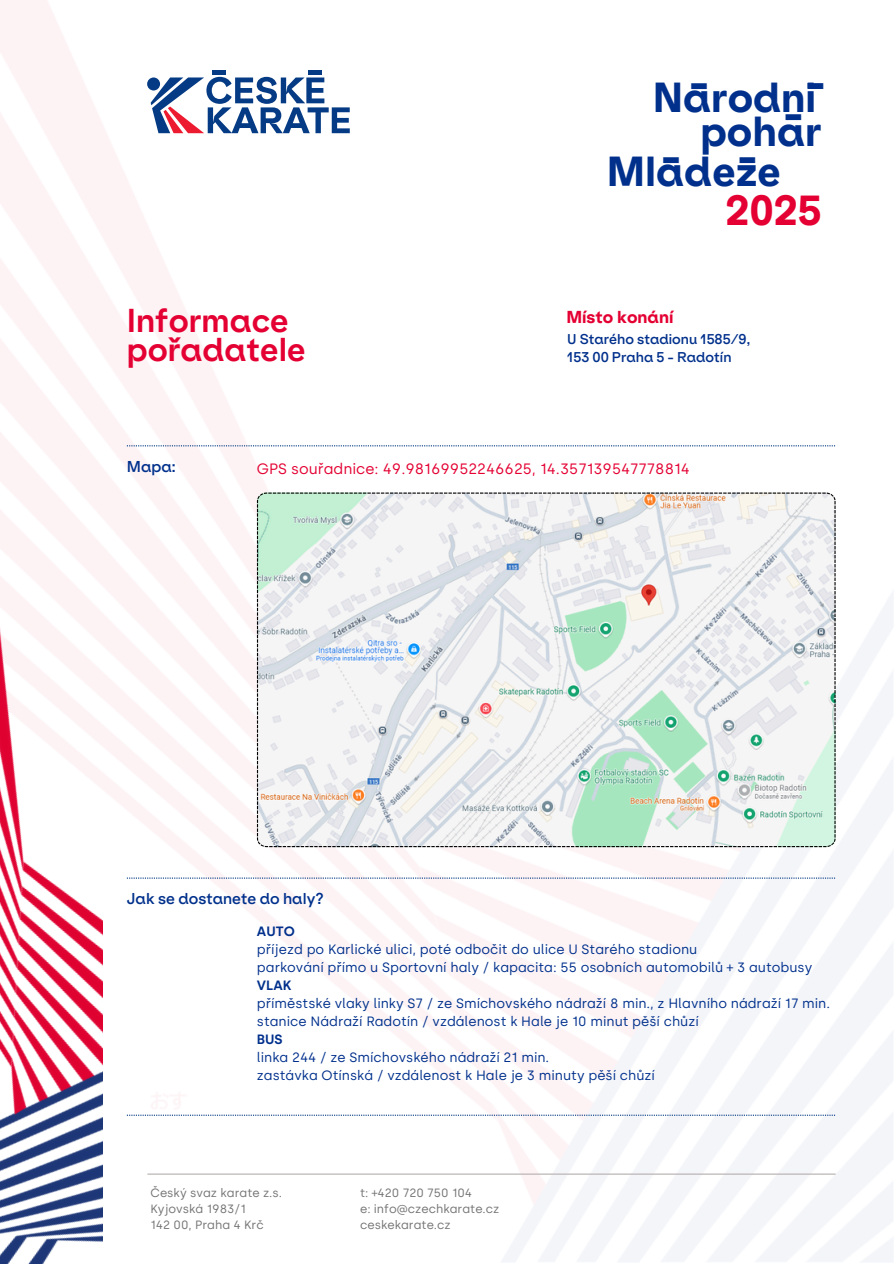
<style>
.page{position:relative;width:894px;height:1264px;background:#fff}
.page>*{position:absolute;margin:0;border:0;box-sizing:border-box;transform-origin:0 0}
.t1{font:800 40.8px "ES Klarheit Kurrent";color:#00308c}
.t2{font:800 40.5px "ES Klarheit Kurrent";color:#00308c}
.t3{font:800 40.05px "ES Klarheit Kurrent";color:#00308c}
.t4{font:800 40.05px "ES Klarheit Kurrent";color:#e40032}
.t5{font:700 31.5px/29.2px "ES Klarheit Kurrent";color:#e40032}
.t6{font:800 16.5px "ES Klarheit Kurrent";color:#e40032}
.t7{font:15px "Silka";color:#e40032}
.t8{font:600 15px "ES Klarheit Kurrent";color:#00308c}
.t9{font:13.5px/18px "Silka";color:#00308c}
.t10{font:600 13.5px/18px "ES Klarheit Kurrent";color:#00308c}
.t11{font:12px "Silka";color:#737373}
.s1{font-weight:600}
</style>
<div class="page">
<img style="left:0;top:0;width:893px;height:1262px">
<img style="left:0;top:626px;width:102px;height:637px">
<hr style="left:212px;top:71px;width:14px;height:4px;background:#053b84">
<hr style="left:308px;top:71px;width:14px;height:4px;background:#053b84">
<svg style="left:147px;top:77px;width:13px;height:13px"></svg>
<svg style="left:151px;top:77px;width:199px;height:56px"></svg>
<svg style="left:127px;top:445px;width:707px;height:1px"></svg>
<svg style="left:127px;top:877px;width:707px;height:1px"></svg>
<svg style="left:257px;top:492px;width:578px;height:355px;fill:#f4f3f2"></svg>
<svg style="left:127px;top:1114px;width:707px;height:1px"></svg>
<hr style="left:147px;top:1173px;width:688px;height:1px;background:#b6aeae">
<p class="t3" style="left:652px;top:70px;width:165px">Narodni</p>
<h1 class="t1" style="left:805px;top:54px;width:21px">-</h1>
<h2 class="t2" style="left:689px;top:54px;width:21px">-</h2>
<p class="t3" style="left:700px;top:104px;width:123px">pohar<sup>-</sup></p>
<h3 class="t3" style="left:606px;top:144px;width:176px">Mladeze</h3>
<h3 class="t2" style="left:661px;top:128px;width:21px">-</h3>
<h5 class="t2" style="left:737px;top:128px;width:21px">-</h5>
<p class="t5" style="left:127px;top:305px;width:180px">Informace pořadatele</p>
<h1 class="t6" style="left:566px;top:305px;width:109px">Místo konání</h1>
<h3 class="t4" style="left:725px;top:183px;width:97px">2025</h3>
<h3 class="t10" style="left:567px;top:329px;width:184px">U Starého stadionu 1585/9,<br>153 00 Praha 5 - Radotín</h3>
<p class="t8" style="left:127px;top:456px;width:50px">Mapa:</p>
<p class="t7" style="left:257px;top:459px;width:434px">GPS souřadnice: 49.98169952246625, 14.357139547778814</p>
<h1 class="t8" style="left:127px;top:888px;width:198px">Jak se dostanete do haly?</h1>
<h4 class="t9" style="left:257px;top:922px;width:574px"><span class="s1">AUTO<br></span>příjezd po Karlické ulici, poté odbočit do ulice U Starého stadionu<br>parkování přímo u Sportovní haly / kapacita: 55 osobních automobilů + 3 autobusy <span class="s1">VLAK<br></span>příměstské vlaky linky S7 / ze Smíchovského nádraží 8 min., z Hlavního nádraží 17 min. stanice Nádraží Radotín / vzdálenost k Hale je 10 minut pěší chůzí<br><span class="s1">BUS<br></span>linka 244 / ze Smíchovského nádraží 21 min.<br>zastávka Otínská / vzdálenost k Hale je 3 minuty pěší chůzí</h4>
<p class="t11" style="left:150px;top:1185px;width:133px">Český svaz karate z.s.</p>
<p class="t11" style="left:150px;top:1201px;width:97px">Kyjovská 1983/1</p>
<h3 class="t11" style="left:150px;top:1217px;width:115px">142 00, Praha 4 Krč</h3>
<h6 class="t11" style="left:360px;top:1185px;width:114px">t: +420 720 750 104</h6>
<p class="t11" style="left:360px;top:1201px;width:141px">e: info@czechkarate.cz</p>
<p class="t11" style="left:360px;top:1217px;width:92px">ceskekarate.cz</p>
</div>
